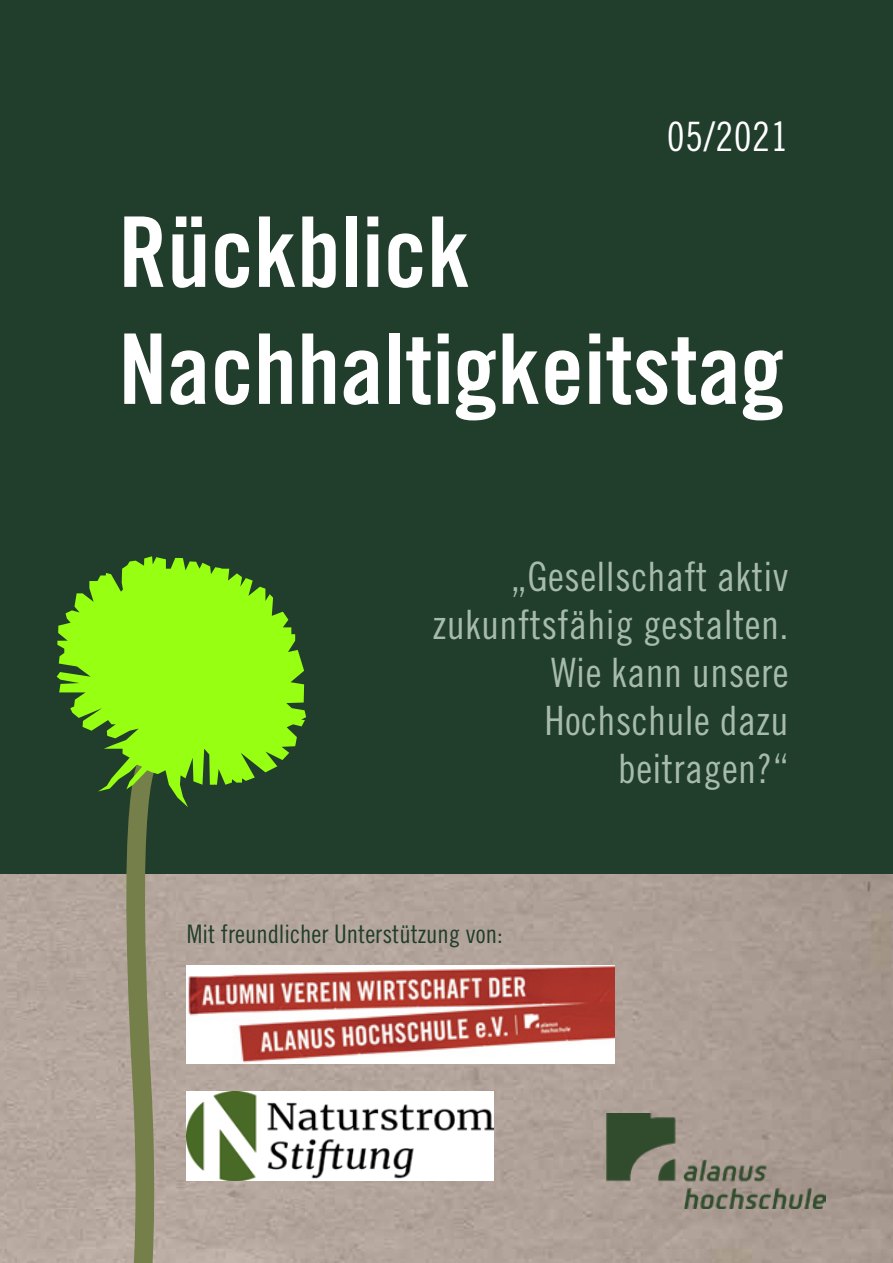
<style>
.page{position:relative;width:893px;height:1263px;background:#fff}
.page>*{position:absolute;margin:0;border:0;box-sizing:border-box;transform-origin:0 0}
.t1{font:97.5px/117px "Trade Gothic LT Std Bd Cn 20";color:#fff}
.t2{font:40.5px/48px "Trade Gothic LT Std Cn 18";letter-spacing:.01em;color:#a7bbac;text-align:right}
.t3{font:40.5px "Trade Gothic LT Std Cn 18";letter-spacing:.01em;color:#fff}
.t4{font:25.5px "Trade Gothic LT Std Cn 18";color:#213d2c}
</style>
<div class="page">
<img style="left:0;top:873px;width:893px;height:390px">
<div style="left:0;top:0;width:893px;height:873px;background:#213d2c"></div>
<img style="left:607px;top:1114px;width:219px;height:94px">
<img style="left:187px;top:1092px;width:306px;height:88px">
<img style="left:187px;top:965px;width:427px;height:99px">
<svg style="left:80px;top:807px;width:101px;height:456px;background:#979280"></svg>
<svg style="left:57px;top:556px;width:249px;height:251px;fill:#96ff12"></svg>
<p class="t3" style="left:667px;top:113px;width:123px">05/2021</p>
<h1 class="t1" style="left:118px;top:193px;width:667px">Rückblick<br>Nachhaltigkeitstag</h1>
<p class="t2" style="left:433px;top:552px;width:357px">„Gesellschaft aktiv zukunftsfähig gestalten.<br>Wie kann unsere<br>Hochschule dazu beitragen?“</p>
<p class="t4" style="left:187px;top:919px;width:317px">Mit freundlicher Unterstützung von:</p>
</div>
